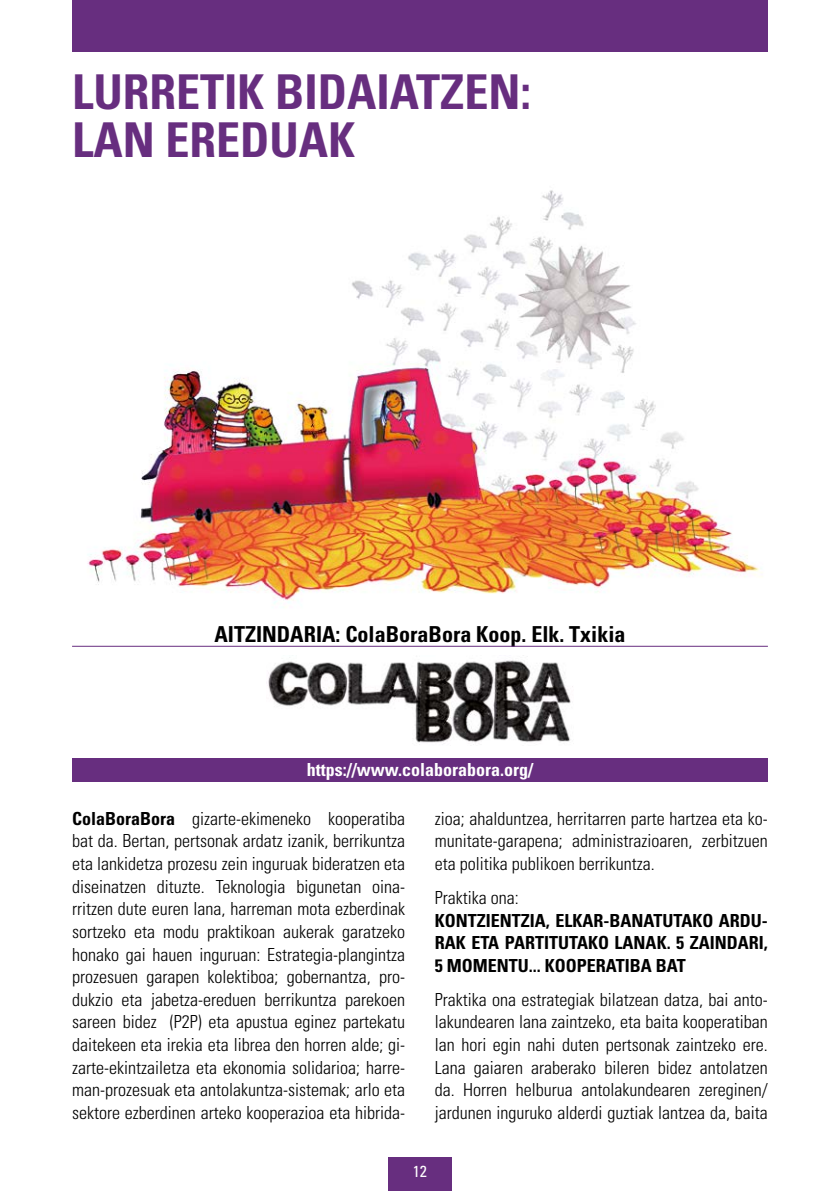
<style>
.page{position:relative;width:840px;height:1191px;background:#fff}
.page>*{position:absolute;margin:0;border:0;box-sizing:border-box;transform-origin:0 0}
.t1{font:700 condensed 48px/48px "Univers";color:#672e7f}
.t2{font:700 condensed 22px "Univers";color:#000}
.t3{font:300 condensed 18px/22.6px "Univers";color:#000;text-align:justify}
.t4{font:700 condensed 18px/22.6px "Univers";color:#000;text-align:justify}
.t5{font:700 condensed 18px "Univers";color:#fff}
.t6{font:condensed 16px "Univers";color:#fff}
.s1{font-weight:700}
</style>
<div class="page">
<div style="left:388px;top:1157px;width:63px;height:34px;background:#672e7f"></div>
<div style="left:72px;top:758px;width:695px;height:24px;background:#672e7f"></div>
<img style="left:87px;top:190px;width:675px;height:414px">
<img style="left:266px;top:660px;width:307px;height:84px">
<hr style="left:72px;top:646px;width:695px;height:1px;background:#672e7f">
<div style="left:72px;top:0;width:695px;height:52px;background:#672e7f"></div>
<h1 class="t1" style="left:72px;top:67px;width:460px">LURRETIK BIDAIATZEN:<br>LAN EREDUAK</h1>
<p class="t2" style="left:214px;top:620px;width:412px">AITZINDARIA: ColaBoraBora Koop. Elk. Txikia</p>
<p class="t5" style="left:306px;top:758px;width:228px">https://www.colaborabora.org/</p>
<p class="t3" style="left:72px;top:807px;width:334px"><span class="s1">ColaBoraBora</span> gizarte-ekimeneko kooperatiba bat da. Bertan, pertsonak ardatz izanik, berrikuntza eta lankidetza prozesu zein inguruak bideratzen eta diseinatzen dituzte. Teknologia bigunetan oina&shy;rritzen dute euren lana, harreman mota ezberdinak sortzeko eta modu praktikoan aukerak garatzeko honako gai hauen inguruan: Estrategia-plangintza prozesuen garapen kolektiboa; gobernantza, pro&shy;dukzio eta jabetza-ereduen berrikuntza parekoen sareen bidez (P2P) eta apustua eginez partekatu daitekeen eta irekia eta librea den horren alde; gi&shy;zarte-ekintzailetza eta ekonomia solidarioa; harre&shy;man-prozesuak eta antolakuntza-sistemak; arlo eta sektore ezberdinen arteko kooperazioa eta hibrida-</p>
<p class="t3" style="left:434px;top:807px;width:334px">zioa; ahalduntzea, herritarren parte hartzea eta ko&shy;munitate-garapena; administrazioaren, zerbitzuen eta politika publikoen berrikuntza.</p>
<p class="t3" style="left:434px;top:886px;width:85px">Praktika ona:</p>
<p class="t4" style="left:434px;top:908px;width:334px">KONTZIENTZIA, ELKAR-BANATUTAKO ARDU-RAK ETA PARTITUTAKO LANAK. 5 ZAINDARI, 5 MOMENTU... KOOPERATIBA BAT</p>
<p class="t3" style="left:434px;top:987px;width:334px">Praktika ona estrategiak bilatzean datza, bai anto&shy;lakundearen lana zaintzeko, eta baita kooperatiban lan hori egin nahi duten pertsonak zaintzeko ere.<br>Lana gaiaren araberako bileren bidez antolatzen da. Horren helburua antolakundearen zereginen/ jardunen inguruko alderdi guztiak lantzea da, baita</p>
<p class="t6" style="left:412px;top:1161px;width:16px">12</p>
</div>
